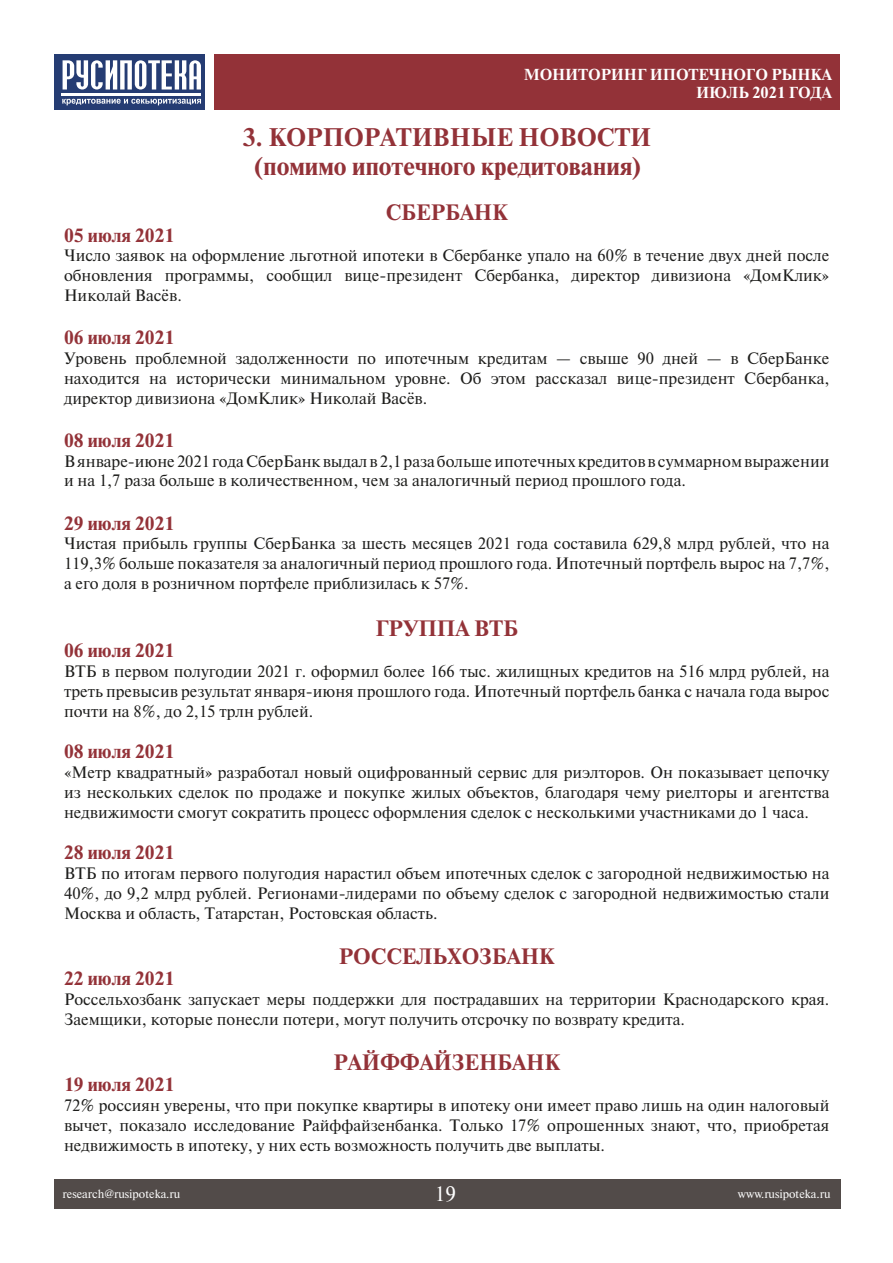
<style>
.page{position:relative;width:893px;height:1263px;background:#fff}
.page>*{position:absolute;margin:0;border:0;box-sizing:border-box;transform-origin:0 0}
.t1{font:700 24px "Newton C";color:#933238}
.Стиль_абзаца_2{font:700 21px "Newton C";color:#933238}
.t2{font:21px "Newton C";color:#fff}
.Стиль_абзаца_2-2{font:700 18px "Newton C";color:#933238}
.Стиль_абзаца_2-3{font:16.5px/19.8px "Newton C";color:#1d1d1b;text-align:justify}
.t3{font:700 15px/18px "Newton C";color:#fff;text-align:right}
.t4{font:12px "Newton C";color:#fff}
</style>
<div class="page">
<div style="left:54px;top:1180px;width:787px;height:29px;background:#524b49"></div>
<div style="left:215px;top:54px;width:625px;height:55px;background:#933238"></div>
<div style="left:55px;top:54px;width:150px;height:56px;background:#253c73"></div>
<svg style="left:63px;top:60px;width:138px;height:29px"></svg>
<hr style="left:62px;top:93px;width:139px;height:2px;background:#fff">
<svg style="left:62px;top:99px;width:139px;height:6px"></svg>
<p class="t3" style="left:524px;top:65px;width:309px">МОНИТОРИНГ ИПОТЕЧНОГО РЫНКА<br>ИЮЛЬ 2021 ГОДА</p>
<p class="t1" style="left:242px;top:123px;width:410px">3. КОРПОРАТИВНЫЕ НОВОСТИ</p>
<p class="t1" style="left:253px;top:152px;width:388px">(помимо ипотечного кредитования)</p>
<p class="Стиль_абзаца_2" style="left:386px;top:200px;width:124px">СБЕРБАНК</p>
<p class="Стиль_абзаца_2-2" style="left:64px;top:224px;width:112px">05 июля 2021</p>
<p class="Стиль_абзаца_2-3" style="left:64px;top:246px;width:767px">Число заявок на оформление льготной ипотеки в Сбербанке упало на 60% в течение двух дней после обновления программы, сообщил вице-президент Сбербанка, директор дивизиона «ДомКлик» Николай Васёв.</p>
<p class="Стиль_абзаца_2-2" style="left:64px;top:327px;width:112px">06 июля 2021</p>
<p class="Стиль_абзаца_2-3" style="left:64px;top:348px;width:767px">Уровень проблемной задолженности по ипотечным кредитам — свыше 90 дней — в СберБанке находится на исторически минимальном уровне. Об этом рассказал вице-президент Сбербанка, директор дивизиона «ДомКлик» Николай Васёв.</p>
<p class="Стиль_абзаца_2-2" style="left:64px;top:430px;width:112px">08 июля 2021</p>
<p class="Стиль_абзаца_2-3" style="left:64px;top:451px;width:767px">В январе-июне 2021 года СберБанк выдал в 2,1 раза больше ипотечных кредитов в суммарном выражении и на 1,7 раза больше в количественном, чем за аналогичный период прошлого года.</p>
<p class="Стиль_абзаца_2-2" style="left:64px;top:512px;width:112px">29 июля 2021</p>
<p class="Стиль_абзаца_2-3" style="left:64px;top:534px;width:767px">Чистая прибыль группы СберБанка за шесть месяцев 2021 года составила 629,8 млрд рублей, что на 119,3% больше показателя за аналогичный период прошлого года. Ипотечный портфель вырос на 7,7%, а его доля в розничном портфеле приблизилась к 57%.</p>
<p class="Стиль_абзаца_2" style="left:375px;top:616px;width:144px">ГРУППА ВТБ</p>
<p class="Стиль_абзаца_2-2" style="left:64px;top:640px;width:112px">06 июля 2021</p>
<p class="Стиль_абзаца_2-3" style="left:64px;top:662px;width:767px">ВТБ в первом полугодии 2021 г. оформил более 166 тыс. жилищных кредитов на 516 млрд рублей, на треть превысив результат января-июня прошлого года. Ипотечный портфель банка с начала года вырос почти на 8%, до 2,15 трлн рублей.</p>
<p class="Стиль_абзаца_2-2" style="left:64px;top:741px;width:112px">08 июля 2021</p>
<p class="Стиль_абзаца_2-3" style="left:64px;top:762px;width:767px">«Метр квадратный» разработал новый оцифрованный сервис для риэлторов. Он показывает цепочку из нескольких сделок по продаже и покупке жилых объектов, благодаря чему риелторы и агентства недвижимости смогут сократить процесс оформления сделок с несколькими участниками до 1 часа.</p>
<p class="Стиль_абзаца_2-2" style="left:64px;top:842px;width:112px">28 июля 2021</p>
<p class="Стиль_абзаца_2-3" style="left:64px;top:863px;width:767px">ВТБ по итогам первого полугодия нарастил объем ипотечных сделок с загородной недвижимостью на 40%, до 9,2 млрд рублей. Регионами-лидерами по объему сделок с загородной недвижимостью стали Москва и область, Татарстан, Ростовская область.</p>
<p class="Стиль_абзаца_2" style="left:339px;top:943px;width:217px">РОССЕЛЬХОЗБАНК</p>
<p class="Стиль_абзаца_2-2" style="left:64px;top:968px;width:112px">22 июля 2021</p>
<p class="Стиль_абзаца_2-3" style="left:64px;top:989px;width:767px">Россельхозбанк запускает меры поддержки для пострадавших на территории Краснодарского края.<br>Заемщики, которые понесли потери, могут получить отсрочку по возврату кредита.</p>
<p class="Стиль_абзаца_2" style="left:334px;top:1049px;width:228px">РАЙФФАЙЗЕНБАНК</p>
<p class="Стиль_абзаца_2-2" style="left:64px;top:1074px;width:112px">19 июля 2021</p>
<p class="Стиль_абзаца_2-3" style="left:64px;top:1095px;width:767px">72% россиян уверены, что при покупке квартиры в ипотеку они имеет право лишь на один налоговый вычет, показало исследование Райффайзенбанка. Только 17% опрошенных знают, что, приобретая недвижимость в ипотеку, у них есть возможность получить две выплаты.</p>
<p class="t2" style="left:435px;top:1182px;width:22px">19</p>
<p class="t4" style="left:63px;top:1187px;width:119px">research@rusipoteka.ru</p>
<p class="t4" style="left:738px;top:1187px;width:94px">www.rusipoteka.ru</p>
</div>
